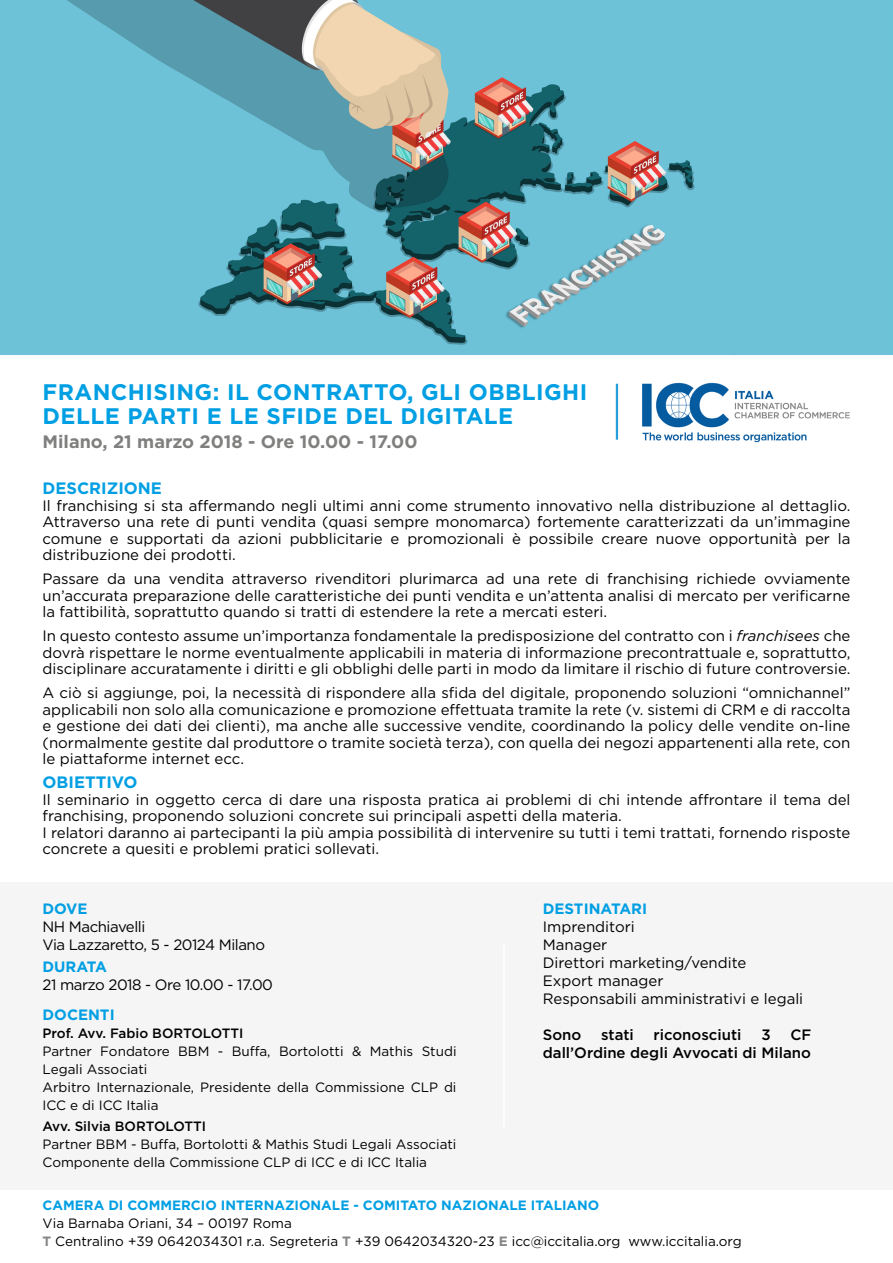
<style>
.page{position:relative;width:893px;height:1263px;background:#fff}
.page>*{position:absolute;margin:0;border:0;box-sizing:border-box;transform-origin:0 0}
.t1{font:700 22.5px/24px "Gotham";letter-spacing:.02em;color:#009fe3}
.t2{font:700 18px "Gotham";color:#7f7f7e}
.t3{font:700 16.5px "Gotham";color:#009fe3}
.t4{font:15px/16.5px "Gotham";color:#000;text-align:justify}
.t5{font:15px/18px "Gotham";letter-spacing:-.03em;color:#000}
.t6{font:500 15px/18px "Gotham";color:#000;text-align:right}
.t7{font:700 15px "Gotham";color:#009fe3}
.t8{font:13.5px/18px "Gotham";color:#000}
.t9{font:700 13.5px "Gotham";color:#009fe3}
.t10{font:500 13.5px "Gotham";color:#000}
.s1{font-style:italic}
.s2{font-weight:700;color:#858584}
</style>
<div class="page">
<div style="left:0;top:882px;width:893px;height:307px;background:#f5f5f5"></div>
<hr style="left:503px;top:944px;width:2px;height:183px;background:#fff">
<img style="left:0;top:0;width:893px;height:443px">
<div style="left:0;top:361px;width:605px;height:107px;background:#fff"></div>
<h1 class="t1" style="left:43px;top:380px;width:546px">FRANCHISING: IL CONTRATTO, GLI OBBLIGHI<br>DELLE PARTI E LE SFIDE DEL DIGITALE</h1>
<p class="t2" style="left:43px;top:430px;width:376px">Milano, 21 marzo 2018 - Ore 10.00 - 17.00</p>
<p class="t3" style="left:43px;top:478px;width:121px">DESCRIZIONE</p>
<p class="t4" style="left:43px;top:497px;width:809px">Il franchising si sta affermando negli ultimi anni come strumento innovativo nella distribuzione al dettaglio.<br>Attraverso una rete di punti vendita (quasi sempre monomarca) fortemente caratterizzati da un’immagine comune e supportati da azioni pubblicitarie e promozionali è possibile creare nuove opportunità per la distribuzione dei prodotti.</p>
<p class="t4" style="left:43px;top:571px;width:809px">Passare da una vendita attraverso rivenditori plurimarca ad una rete di franchising richiede ovviamente un’accurata preparazione delle caratteristiche dei punti vendita e un’attenta analisi di mercato per verificarne la fattibilità, soprattutto quando si tratti di estendere la rete a mercati esteri.</p>
<p class="t4" style="left:43px;top:628px;width:809px">In questo contesto assume un’importanza fondamentale la predisposizione del contratto con i <span class="s1">franchisees</span> che dovrà rispettare le norme eventualmente applicabili in materia di informazione precontrattuale e, soprattutto, disciplinare accuratamente i diritti e gli obblighi delle parti in modo da limitare il rischio di future controversie.</p>
<p class="t4" style="left:43px;top:685px;width:809px">A ciò si aggiunge, poi, la necessità di rispondere alla sfida del digitale, proponendo soluzioni “omnichannel” applicabili non solo alla comunicazione e promozione effettuata tramite la rete (v. sistemi di CRM e di raccolta e gestione dei dati dei clienti), ma anche alle successive vendite, coordinando la policy delle vendite on-line (normalmente gestite dal produttore o tramite società terza), con quella dei negozi appartenenti alla rete, con le piattaforme internet ecc.</p>
<p class="t3" style="left:43px;top:772px;width:97px">OBIETTIVO</p>
<p class="t4" style="left:43px;top:791px;width:809px;text-align:left">Il seminario in oggetto cerca di dare una risposta pratica ai problemi di chi intende affrontare il tema del franchising, proponendo soluzioni concrete sui principali aspetti della materia.<br>I relatori daranno ai partecipanti la più ampia possibilità di intervenire su tutti i temi trattati, fornendo risposte concrete a quesiti e problemi pratici sollevati.</p>
<p class="t7" style="left:43px;top:898px;width:47px">DOVE</p>
<p class="t5" style="left:43px;top:917px;width:224px">NH Machiavelli<br>Via Lazzaretto, 5 - 20124 Milano</p>
<p class="t7" style="left:43px;top:957px;width:66px">DURATA</p>
<p class="t5" style="left:43px;top:975px;width:232px">21 marzo 2018 - Ore 10.00 - 17.00</p>
<p class="t7" style="left:43px;top:1005px;width:74px">DOCENTI</p>
<p class="t10" style="left:43px;top:1024px;width:203px">Prof. Avv. Fabio BORTOLOTTI</p>
<p class="t8" style="left:43px;top:1042px;width:416px">Partner Fondatore BBM - Buffa, Bortolotti &amp; Mathis Studi Legali Associati<br>Arbitro Internazionale, Presidente della Commissione CLP di ICC e di ICC Italia</p>
<p class="t10" style="left:43px;top:1117px;width:165px">Avv. Silvia BORTOLOTTI</p>
<p class="t8" style="left:43px;top:1135px;width:415px">Partner BBM - Buffa, Bortolotti &amp; Mathis Studi Legali Associati<br>Componente della Commissione CLP di ICC e di ICC Italia</p>
<p class="t7" style="left:543px;top:898px;width:106px">DESTINATARI</p>
<p class="t4" style="left:543px;top:917px;width:262px;line-height:18px;text-align:left">Imprenditori<br>Manager<br>Direttori marketing/vendite<br>Export manager<br>Responsabili amministrativi e legali</p>
<p class="t6" style="left:543px;top:1025px;width:40px">Sono</p>
<p class="t6" style="left:601px;top:1025px;width:34px">stati</p>
<p class="t6" style="left:654px;top:1025px;width:89px">riconosciuti</p>
<p class="t6" style="left:761px;top:1025px;width:11px">3</p>
<p class="t6" style="left:543px;top:1025px;width:270px">CF<br>dall’Ordine degli Avvocati di Milano</p>
<p class="t9" style="left:43px;top:1196px;width:558px">CAMERA DI COMMERCIO INTERNAZIONALE - COMITATO NAZIONALE ITALIANO</p>
<p class="t8" style="left:43px;top:1214px;width:701px">Via Barnaba Oriani, 34 – 00197 Roma<br><span class="s2">T</span> Centralino +39 0642034301 r.a. Segreteria <span class="s2">T</span> +39 0642034320-23 <span class="s2">E</span> icc@iccitalia.org www.iccitalia.org</p>
</div>
